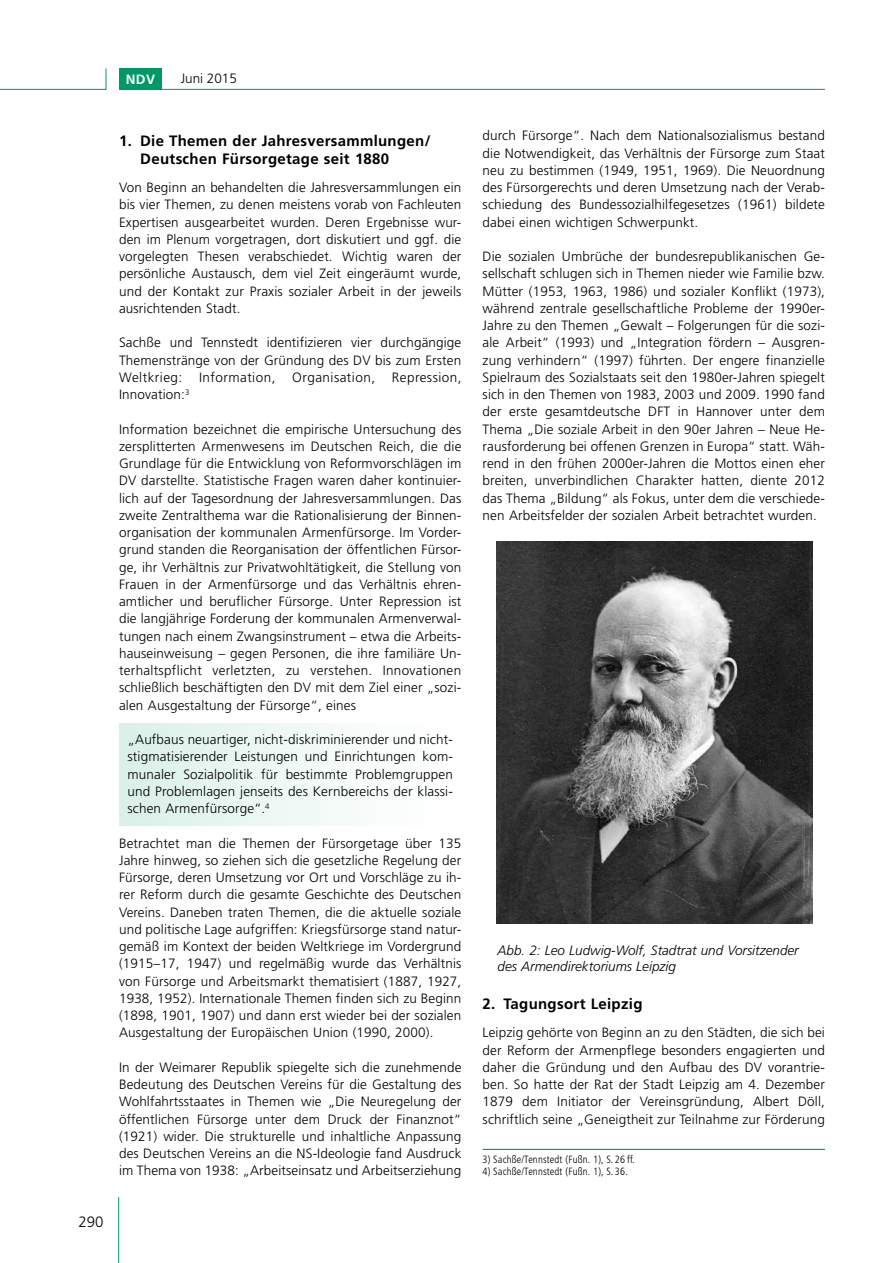
<style>
.page{position:relative;width:893px;height:1263px;background:#fff}
.page>*{position:absolute;margin:0;border:0;box-sizing:border-box;transform-origin:0 0}
.t1{font:700 15px/17.2px "Frutiger LT";letter-spacing:.02em;color:#000}
.t2{font:300 15px "Frutiger LT";color:#000}
.t3{font:300 13.5px/17.2px "Frutiger LT";letter-spacing:.01em;color:#000;text-align:justify}
.t4{font:italic 300 13.5px/16.2px "Frutiger LT";color:#000}
.t5{font:700 13.5px "Frutiger LT";color:#fff}
.t6{font:300 condensed 10.5px "Frutiger LT";letter-spacing:.015em;color:#000}
</style>
<div class="page">
<hr style="left:0;top:89px;width:106px;height:1px;background:#009964">
<hr style="left:119px;top:89px;width:706px;height:1px;background:#009964">
<svg style="left:106px;top:68px;width:1px;height:22px"></svg>
<hr style="left:118px;top:1197px;width:1px;height:66px;background:#009964">
<div style="left:119px;top:68px;width:43px;height:21px;background:#009964"></div>
<div style="left:119px;top:724px;width:342px;height:102px;background:linear-gradient(to right,#dbf0e9,#fff)"></div>
<img style="left:497px;top:541px;width:315px;height:382px">
<hr style="left:483px;top:1149px;width:342px;height:1px;background:#009964">
<p class="t5" style="left:126px;top:71px;width:31px">NDV</p>
<p class="t3" style="left:181px;top:70px;width:58px">Juni 2015</p>
<p class="t2" style="left:78px;top:1213px;width:27px">290</p>
<p class="t1" style="left:140px;top:132px;width:292px;text-indent:-21px">1. Die Themen der Jahresversammlungen/<br>Deutschen Fürsorgetage seit 1880</p>
<p class="t3" style="left:119px;top:179px;width:344px">Von Beginn an behandelten die Jahresversammlungen ein bis vier Themen, zu denen meistens vorab von Fachleuten Expertisen ausgearbeitet wurden. Deren Ergebnisse wur&shy;den im Plenum vorgetragen, dort diskutiert und ggf. die vorgelegten Thesen verabschiedet. Wichtig waren der persönliche Austausch, dem viel Zeit eingeräumt wurde, und der Kontakt zur Praxis sozialer Arbeit in der jeweils ausrichtenden Stadt.</p>
<p class="t3" style="left:119px;top:334px;width:344px">Sachße und Tennstedt identifizieren vier durchgängige Themenstränge von der Gründung des DV bis zum Ersten Weltkrieg: Information, Organisation, Repression, Innovation:<sup>3</sup></p>
<p class="t3" style="left:119px;top:420px;width:344px">Information bezeichnet die empirische Untersuchung des zersplitterten Armenwesens im Deutschen Reich, die die Grundlage für die Entwicklung von Reformvorschlägen im DV darstellte. Statistische Fragen waren daher kontinuier&shy;lich auf der Tagesordnung der Jahresversammlungen. Das zweite Zentralthema war die Rationalisierung der Binnen&shy;organisation der kommunalen Armenfürsorge. Im Vorder&shy;grund standen die Reorganisation der öffentlichen Fürsor&shy;ge, ihr Verhältnis zur Privatwohltätigkeit, die Stellung von Frauen in der Armenfürsorge und das Verhältnis ehren&shy;amtlicher und beruflicher Fürsorge. Unter Repression ist die langjährige Forderung der kommunalen Armenverwal&shy;tungen nach einem Zwangsinstrument – etwa die Arbeits&shy;hauseinweisung – gegen Personen, die ihre familiäre Un&shy;terhaltspflicht verletzten, zu verstehen. Innovationen schließlich beschäftigten den DV mit dem Ziel einer „sozi&shy;alen Ausgestaltung der Fürsorge“, eines</p>
<p class="t3" style="left:128px;top:731px;width:327px">„Aufbaus neuartiger, nicht-diskriminierender und nicht&shy;stigmatisierender Leistungen und Einrichtungen kom&shy;munaler Sozialpolitik für bestimmte Problemgruppen und Problemlagen jenseits des Kernbereichs der klassi&shy;schen Armenfürsorge“.<sup>4</sup></p>
<p class="t3" style="left:119px;top:834px;width:344px">Betrachtet man die Themen der Fürsorgetage über 135<br>Jahre hinweg, so ziehen sich die gesetzliche Regelung der Fürsorge, deren Umsetzung vor Ort und Vorschläge zu ih&shy;rer Reform durch die gesamte Geschichte des Deutschen Vereins. Daneben traten Themen, die die aktuelle soziale und politische Lage aufgriffen: Kriegsfürsorge stand natur&shy;gemäß im Kontext der beiden Weltkriege im Vordergrund (1915–17, 1947) und regelmäßig wurde das Verhältnis von Fürsorge und Arbeitsmarkt thematisiert (1887, 1927, 1938, 1952). Internationale Themen finden sich zu Beginn (1898, 1901, 1907) und dann erst wieder bei der sozialen Ausgestaltung der Europäischen Union (1990, 2000).</p>
<p class="t3" style="left:119px;top:1059px;width:344px">In der Weimarer Republik spiegelte sich die zunehmende Bedeutung des Deutschen Vereins für die Gestaltung des Wohlfahrtsstaates in Themen wie „Die Neuregelung der öffentlichen Fürsorge unter dem Druck der Finanznot“ (1921) wider. Die strukturelle und inhaltliche Anpassung des Deutschen Vereins an die NS-Ideologie fand Ausdruck im Thema von 1938: „Arbeitseinsatz und Arbeitserziehung</p>
<p class="t3" style="left:483px;top:127px;width:344px">durch Fürsorge“. Nach dem Nationalsozialismus bestand die Notwendigkeit, das Verhältnis der Fürsorge zum Staat neu zu bestimmen (1949, 1951, 1969). Die Neuordnung des Fürsorgerechts und deren Umsetzung nach der Verab&shy;schiedung des Bundessozialhilfegesetzes (1961) bildete dabei einen wichtigen Schwerpunkt.</p>
<p class="t3" style="left:483px;top:248px;width:344px">Die sozialen Umbrüche der bundesrepublikanischen Ge&shy;sellschaft schlugen sich in Themen nieder wie Familie bzw.<br>Mütter (1953, 1963, 1986) und sozialer Konflikt (1973), während zentrale gesellschaftliche Probleme der 1990er-Jahre zu den Themen „Gewalt – Folgerungen für die sozi&shy;ale Arbeit“ (1993) und „Integration fördern – Ausgren&shy;zung verhindern“ (1997) führten. Der engere finanzielle Spielraum des Sozialstaats seit den 1980er-Jahren spiegelt sich in den Themen von 1983, 2003 und 2009. 1990 fand der erste gesamtdeutsche DFT in Hannover unter dem Thema „Die soziale Arbeit in den 90er Jahren – Neue He&shy;rausforderung bei offenen Grenzen in Europa“ statt. Wäh&shy;rend in den frühen 2000er-Jahren die Mottos einen eher breiten, unverbindlichen Charakter hatten, diente 2012 das Thema „Bildung“ als Fokus, unter dem die verschiede&shy;nen Arbeitsfelder der sozialen Arbeit betrachtet wurden.</p>
<p class="t4" style="left:497px;top:942px;width:303px">Abb. 2: Leo Ludwig-Wolf, Stadtrat und Vorsitzender des Armendirektoriums Leipzig</p>
<p class="t1" style="left:483px;top:995px;width:161px">2. Tagungsort Leipzig</p>
<p class="t3" style="left:483px;top:1024px;width:344px">Leipzig gehörte von Beginn an zu den Städten, die sich bei der Reform der Armenpflege besonders engagierten und daher die Gründung und den Aufbau des DV vorantrie&shy;ben. So hatte der Rat der Stadt Leipzig am 4. Dezember 1879 dem Initiator der Vereinsgründung, Albert Döll, schriftlich seine „Geneigtheit zur Teilnahme zur Förderung</p>
<p class="t6" style="left:483px;top:1153px;width:154px">3) Sachße/Tennstedt (Fußn. 1), S. 26 ff.</p>
<p class="t6" style="left:483px;top:1166px;width:147px">4) Sachße/Tennstedt (Fußn. 1), S. 36.</p>
</div>
